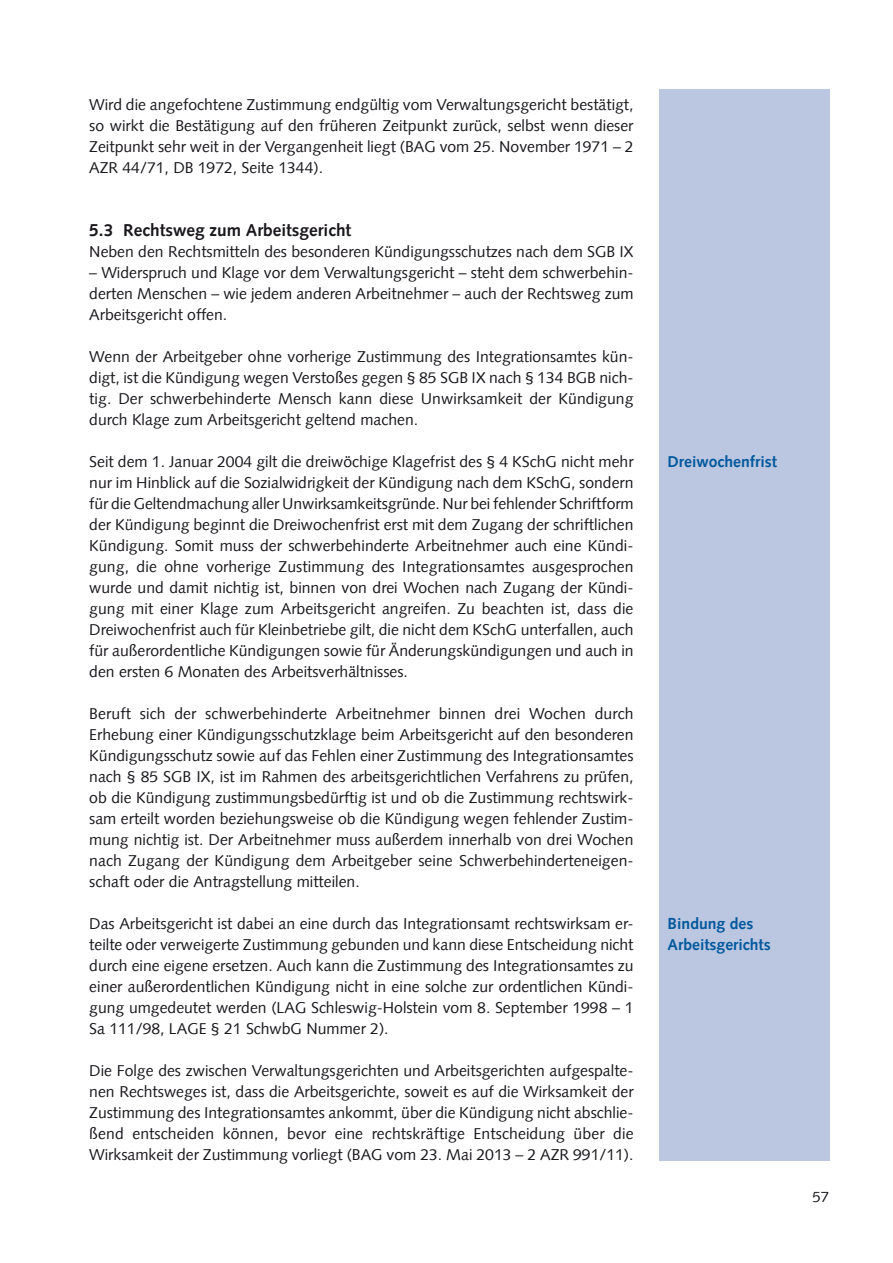
<style>
.page{position:relative;width:893px;height:1263px;background:#fff}
.page>*{position:absolute;margin:0;border:0;box-sizing:border-box;transform-origin:0 0}
.t1{font:700 17.25px "Syntax Com";color:#1a171c}
.t2{font:15.75px/21px "Syntax Com";color:#1a171c;text-align:justify}
.t3{font:700 15.75px/21px "Syntax Com";color:#00589d}
.t4{font:15px "Syntax Com";color:#1a171c}
</style>
<div class="page">
<div style="left:659px;top:89px;width:170px;height:1072px;background:#bbc6e0"></div>
<p class="t2" style="left:89px;top:96px;width:546px">Wird die angefochtene Zustimmung endgültig vom Verwaltungsgericht bestätigt, so wirkt die Bestätigung auf den früheren Zeitpunkt zurück, selbst wenn dieser Zeitpunkt sehr weit in der Vergangenheit liegt (BAG vom 25. November 1971 – 2<br>AZR 44/71, DB 1972, Seite 1344).</p>
<p class="t1" style="left:89px;top:223px;width:264px">5.3 Rechtsweg zum Arbeitsgericht</p>
<p class="t2" style="left:89px;top:243px;width:546px">Neben den Rechtsmitteln des besonderen Kündigungsschutzes nach dem SGB IX</p>
<p class="t2" style="left:89px;top:264px;width:546px">– Widerspruch und Klage vor dem Verwaltungsgericht – steht dem schwerbehin&shy;derten Menschen – wie jedem anderen Arbeitnehmer – auch der Rechtsweg zum Arbeitsgericht offen.</p>
<p class="t2" style="left:89px;top:348px;width:546px">Wenn der Arbeitgeber ohne vorherige Zustimmung des Integrationsamtes kün&shy;digt, ist die Kündigung wegen Verstoßes gegen § 85 SGB IX nach § 134 BGB nich&shy;tig. Der schwerbehinderte Mensch kann diese Unwirksamkeit der Kündigung durch Klage zum Arbeitsgericht geltend machen.</p>
<p class="t2" style="left:89px;top:453px;width:546px">Seit dem 1. Januar 2004 gilt die dreiwöchige Klagefrist des § 4 KSchG nicht mehr nur im Hinblick auf die Sozialwidrigkeit der Kündigung nach dem KSchG, sondern für die Geltendmachung aller Unwirksamkeitsgründe. Nur bei fehlender Schriftform der Kündigung beginnt die Dreiwochenfrist erst mit dem Zugang der schriftlichen Kündigung. Somit muss der schwerbehinderte Arbeitnehmer auch eine Kündi&shy;gung, die ohne vorherige Zustimmung des Integrationsamtes ausgesprochen wurde und damit nichtig ist, binnen von drei Wochen nach Zugang der Kündi&shy;gung mit einer Klage zum Arbeitsgericht angreifen. Zu beachten ist, dass die Dreiwochenfrist auch für Kleinbetriebe gilt, die nicht dem KSchG unterfallen, auch für außerordentliche Kündigungen sowie für Änderungskündigungen und auch in den ersten 6 Monaten des Arbeitsverhältnisses.</p>
<p class="t2" style="left:89px;top:705px;width:546px">Beruft sich der schwerbehinderte Arbeitnehmer binnen drei Wochen durch Erhebung einer Kündigungsschutzklage beim Arbeitsgericht auf den besonderen Kündigungsschutz sowie auf das Fehlen einer Zustimmung des Integrationsamtes nach § 85 SGB IX, ist im Rahmen des arbeitsgerichtlichen Verfahrens zu prüfen, ob die Kündigung zustimmungsbedürftig ist und ob die Zustimmung rechtswirk&shy;sam erteilt worden beziehungsweise ob die Kündigung wegen fehlender Zustim&shy;mung nichtig ist. Der Arbeitnehmer muss außerdem innerhalb von drei Wochen nach Zugang der Kündigung dem Arbeitgeber seine Schwerbehinderteneigen&shy;schaft oder die Antragstellung mitteilen.</p>
<p class="t2" style="left:89px;top:915px;width:546px">Das Arbeitsgericht ist dabei an eine durch das Integrationsamt rechtswirksam er&shy;teilte oder verweigerte Zustimmung gebunden und kann diese Entscheidung nicht durch eine eigene ersetzen. Auch kann die Zustimmung des Integrationsamtes zu einer außerordentlichen Kündigung nicht in eine solche zur ordentlichen Kündi&shy;gung umgedeutet werden (LAG Schleswig-Holstein vom 8. September 1998 – 1<br>Sa 111/98, LAGE § 21 SchwbG Nummer 2).</p>
<p class="t2" style="left:89px;top:1062px;width:546px">Die Folge des zwischen Verwaltungsgerichten und Arbeitsgerichten aufgespalte&shy;nen Rechtsweges ist, dass die Arbeitsgerichte, soweit es auf die Wirksamkeit der Zustimmung des Integrationsamtes ankommt, über die Kündigung nicht abschlie&shy;ßend entscheiden können, bevor eine rechtskräftige Entscheidung über die Wirksamkeit der Zustimmung vorliegt (BAG vom 23. Mai 2013 – 2 AZR 991/11).</p>
<p class="t3" style="left:668px;top:453px;width:111px">Dreiwochenfrist</p>
<p class="t3" style="left:668px;top:915px;width:105px">Bindung des<br>Arbeitsgerichts</p>
<p class="t4" style="left:812px;top:1191px;width:18px">57</p>
</div>
